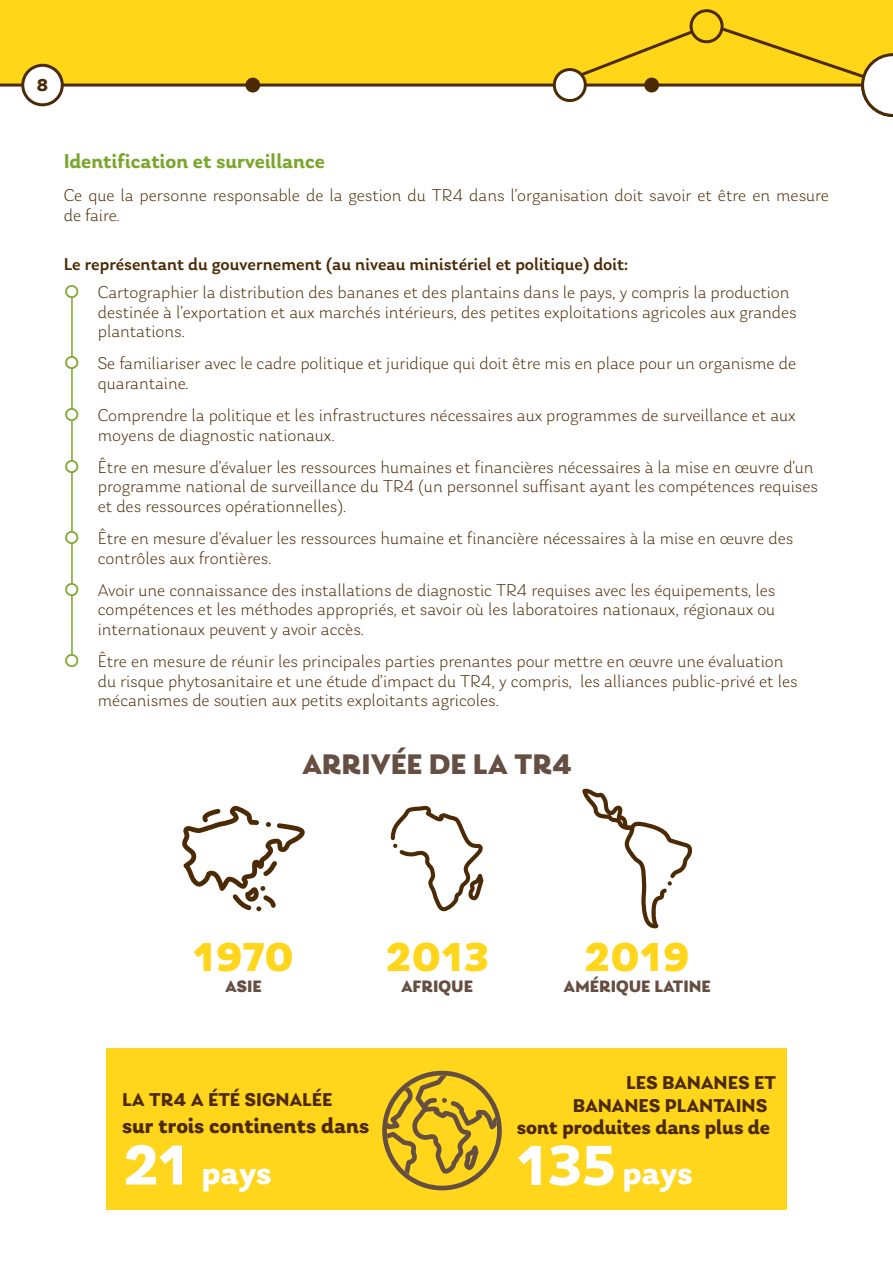
<style>
.page{position:relative;width:893px;height:1263px;background:#fff}
.page>*{position:absolute;margin:0;border:0;box-sizing:border-box;transform-origin:0 0}
.t1{font:700 59.25px "Laca";color:#fff}
.t2{font:900 42.3px "Laca";color:#ffd61b}
.t3{font:700 34.35px "Laca";color:#fff}
.t4{font:900 29.7px "Laca";color:#654e42}
.t5{font:700 22.5px "Laca";color:#4b2a05}
.t6{font:600 21px "Laca";color:#7aa62c}
.t7{font:700 21px "Laca";color:#4b2a05}
.t8{font:700 19.5px/23.4px "Laca";color:#4b2a05}
.t9{font:300 18px/19.5px "Laca";color:#4b2a05}
.t10{font:500 18px "Laca";color:#4b2a05}
.t11{font:700 18px "Laca";color:#4b2a05}
.t12{font:900 17.4px "Laca";color:#654e42}
</style>
<div class="page">
<div style="left:0;top:0;width:893px;height:85px;background:#ffd618"></div>
<hr style="left:0;top:84px;width:893px;height:3px;background:#4b2a05">
<div style="left:23px;top:65px;width:39px;height:40px;background:#fff;border-radius:50%"></div>
<div style="left:21px;top:64px;width:43px;height:42px;border:3px solid #4b2a05;border-radius:50%"></div>
<div style="left:245px;top:78px;width:15px;height:14px;background:#4b2a05;border-radius:50%"></div>
<div style="left:554px;top:70px;width:31px;height:31px;background:#fff;border-radius:50%"></div>
<div style="left:553px;top:68px;width:34px;height:34px;border:3px solid #4b2a05;border-radius:50%"></div>
<svg style="left:691px;top:11px;width:31px;height:31px"></svg>
<div style="left:690px;top:9px;width:34px;height:34px;border:3px solid #4b2a05;border-radius:50%"></div>
<svg style="left:570px;top:22px;width:323px;height:95px"></svg>
<hr style="left:71px;top:297px;width:2px;height:60px;background:#7aa62c">
<hr style="left:71px;top:369px;width:2px;height:40px;background:#7aa62c">
<hr style="left:71px;top:420px;width:2px;height:40px;background:#7aa62c">
<hr style="left:71px;top:472px;width:2px;height:60px;background:#7aa62c">
<hr style="left:71px;top:543px;width:2px;height:41px;background:#7aa62c">
<hr style="left:71px;top:595px;width:2px;height:60px;background:#7aa62c">
<div style="left:106px;top:1048px;width:681px;height:162px;background:#ffd61b"></div>
<svg style="left:382px;top:1071px;width:120px;height:119px"></svg>
<svg style="left:182px;top:805px;width:123px;height:106px"></svg>
<svg style="left:391px;top:806px;width:92px;height:105px"></svg>
<svg style="left:582px;top:788px;width:110px;height:140px"></svg>
<p class="t11" style="left:37px;top:75px;width:13px">8</p>
<p class="t6" style="left:64px;top:149px;width:263px">Identification et surveillance</p>
<p class="t9" style="left:64px;top:186px;width:767px">Ce que la personne responsable de la gestion du TR4 dans l’organisation doit savoir et être en mesure de faire.</p>
<p class="t10" style="left:64px;top:254px;width:566px">Le représentant du gouvernement (au niveau ministériel et politique) doit:</p>
<p class="t9" style="left:98px;top:283px;width:700px">Cartographier la distribution des bananes et des plantains dans le pays, y compris la production destinée à l’exportation et aux marchés intérieurs, des petites exploitations agricoles aux grandes plantations.</p>
<p class="t9" style="left:98px;top:354px;width:700px">Se familiariser avec le cadre politique et juridique qui doit être mis en place pour un organisme de quarantaine.</p>
<p class="t9" style="left:98px;top:406px;width:699px">Comprendre la politique et les infrastructures nécessaires aux programmes de surveillance et aux moyens de diagnostic nationaux.</p>
<p class="t9" style="left:98px;top:458px;width:722px">Être en mesure d’évaluer les ressources humaines et financières nécessaires à la mise en œuvre d’un programme national de surveillance du TR4 (un personnel suffisant ayant les compétences requises et des ressources opérationnelles).</p>
<p class="t9" style="left:98px;top:529px;width:697px">Être en mesure d’évaluer les ressources humaine et financière nécessaires à la mise en œuvre des contrôles aux frontières.</p>
<p class="t9" style="left:98px;top:581px;width:679px;text-align:justify">Avoir une connaissance des installations de diagnostic TR4 requises avec les équipements, les compétences et les méthodes appropriés, et savoir où les laboratoires nationaux, régionaux ou internationaux peuvent y avoir accès.</p>
<p class="t9" style="left:98px;top:652px;width:701px">Être en mesure de réunir les principales parties prenantes pour mettre en œuvre une évaluation du risque phytosanitaire et une étude d’impact du TR4, y compris, les alliances public-privé et les mécanismes de soutien aux petits exploitants agricoles.</p>
<h3 class="t4" style="left:302px;top:746px;width:271px">ARRIVÉE DE LA TR4</h3>
<h2 class="t2" style="left:193px;top:932px;width:103px">1970</h2>
<p class="t12" style="left:225px;top:976px;width:38px">ASIE</p>
<h2 class="t2" style="left:385px;top:932px;width:105px">2013</h2>
<p class="t12" style="left:401px;top:976px;width:74px">AFRIQUE</p>
<h2 class="t2" style="left:584px;top:932px;width:108px">2019</h2>
<p class="t12" style="left:564px;top:976px;width:149px">AMÉRIQUE LATINE</p>
<p class="t8" style="left:573px;top:1070px;width:205px;text-indent:53px">LES BANANES ET<br>BANANES PLANTAINS</p>
<p class="t7" style="left:517px;top:1114px;width:255px">sont produites dans plus de</p>
<p class="t8" style="left:122px;top:1088px;width:212px">LA TR4 A ÉTÉ SIGNALÉE</p>
<p class="t5" style="left:122px;top:1112px;width:248px">sur trois continents dans</p>
<h1 class="t1" style="left:123px;top:1130px;width:67px">21</h1>
<h1 class="t1" style="left:517px;top:1130px;width:101px">135</h1>
<h3 class="t3" style="left:202px;top:1152px;width:71px">pays</h3>
<h3 class="t3" style="left:623px;top:1152px;width:71px">pays</h3>
</div>
